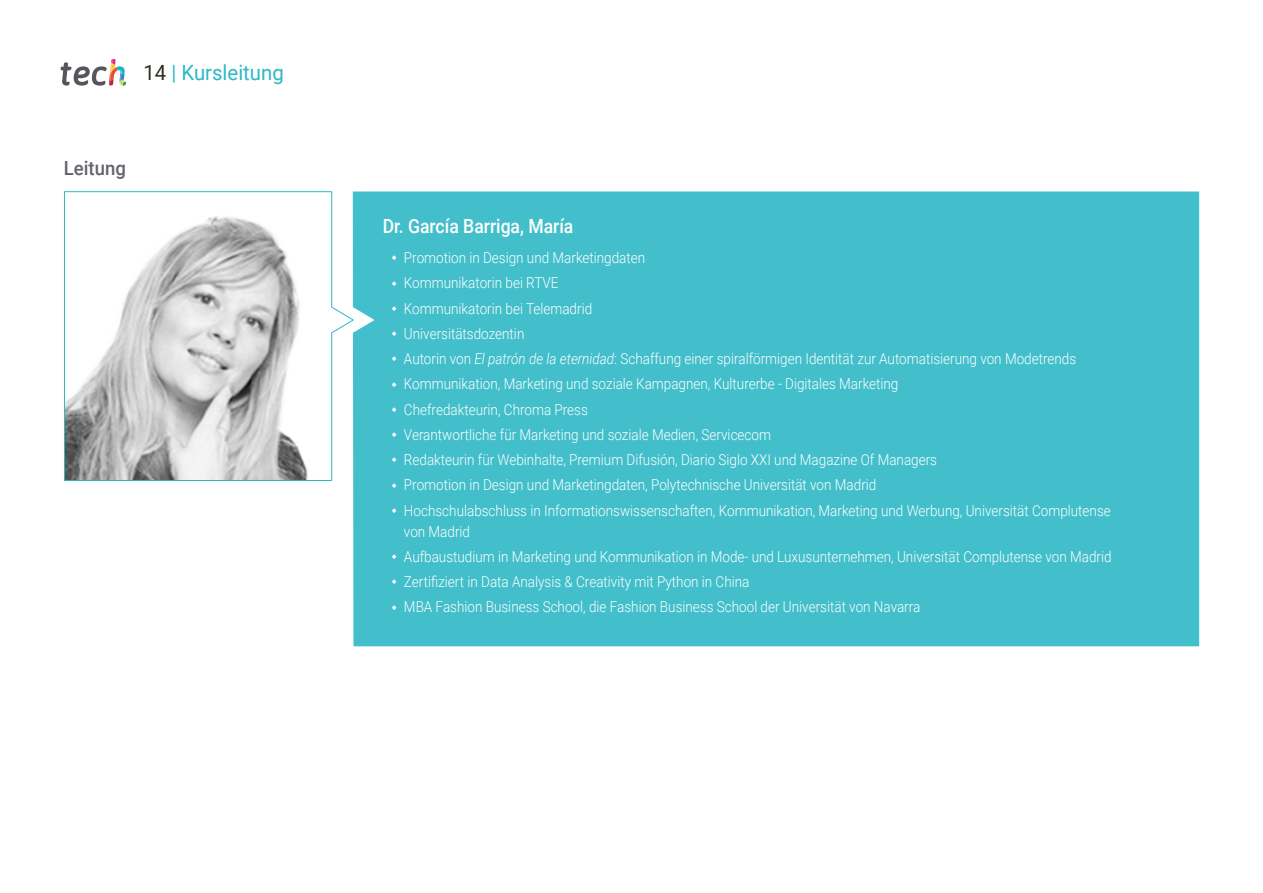
<style>
.page{position:relative;width:1263px;height:893px;background:#fff}
.page>*{position:absolute;margin:0;border:0;box-sizing:border-box;transform-origin:0 0}
.t1{font:21px "Roboto";color:#2db8c5}
.t2{font:500 19.5px "Roboto";color:#fff;scale:.9 1}
.t3{font:500 19.5px "Roboto";color:#61646a;scale:.95 1}
.t4{font:300 15px/25.2px "Roboto";color:#fff;scale:.9 1}
.s1{color:#312e20}
.s2{font-style:italic}
</style>
<div class="page">
<svg style="left:61px;top:59px;width:65px;height:27px"></svg>
<div style="left:353px;top:191px;width:846px;height:455px;background:#42bfca"></div>
<svg style="left:64px;top:191px;width:290px;height:290px"></svg>
<svg style="left:392px;top:255px;width:5px;height:6px"></svg>
<svg style="left:392px;top:281px;width:5px;height:5px"></svg>
<svg style="left:392px;top:306px;width:5px;height:5px"></svg>
<svg style="left:392px;top:331px;width:5px;height:5px"></svg>
<svg style="left:392px;top:357px;width:5px;height:5px"></svg>
<svg style="left:392px;top:382px;width:5px;height:5px"></svg>
<svg style="left:392px;top:407px;width:5px;height:5px"></svg>
<svg style="left:392px;top:432px;width:5px;height:5px"></svg>
<svg style="left:392px;top:458px;width:5px;height:5px"></svg>
<svg style="left:392px;top:483px;width:5px;height:5px"></svg>
<svg style="left:392px;top:508px;width:5px;height:5px"></svg>
<svg style="left:392px;top:554px;width:5px;height:5px"></svg>
<svg style="left:392px;top:580px;width:5px;height:5px"></svg>
<svg style="left:392px;top:605px;width:5px;height:5px"></svg>
<h1 class="t1" style="left:144px;top:57px;width:142px"><span class="s1">14</span> | Kursleitung</h1>
<h2 class="t3" style="left:64px;top:154px;width:67px">Leitung</h2>
<h2 class="t2" style="left:383px;top:212px;width:213px">Dr. García Barriga, María</h2>
<p class="t4" style="left:404px;top:245px;width:787px">Promotion in Design und Marketingdaten<br>Kommunikatorin bei RTVE<br>Kommunikatorin bei Telemadrid<br>Universitätsdozentin<br>Autorin von <span class="s2">El patrón de la eternidad</span>: Schaffung einer spiralförmigen Identität zur Automatisierung von Modetrends Kommunikation, Marketing und soziale Kampagnen, Kulturerbe - Digitales Marketing<br>Chefredakteurin, Chroma Press<br>Verantwortliche für Marketing und soziale Medien, Servicecom<br>Redakteurin für Webinhalte, Premium Difusión, Diario Siglo XXI und Magazine Of Managers<br>Promotion in Design und Marketingdaten, Polytechnische Universität von Madrid<br>Hochschulabschluss in Informationswissenschaften, Kommunikation, Marketing und Werbung, Universität Complutense</p>
<p class="t4" style="left:404px;top:518px;width:788px">von Madrid<br>Aufbaustudium in Marketing und Kommunikation in Mode- und Luxusunternehmen, Universität Complutense von Madrid Zertifiziert in Data Analysis &amp; Creativity mit Python in China<br>MBA Fashion Business School, die Fashion Business School der Universität von Navarra</p>
</div>
